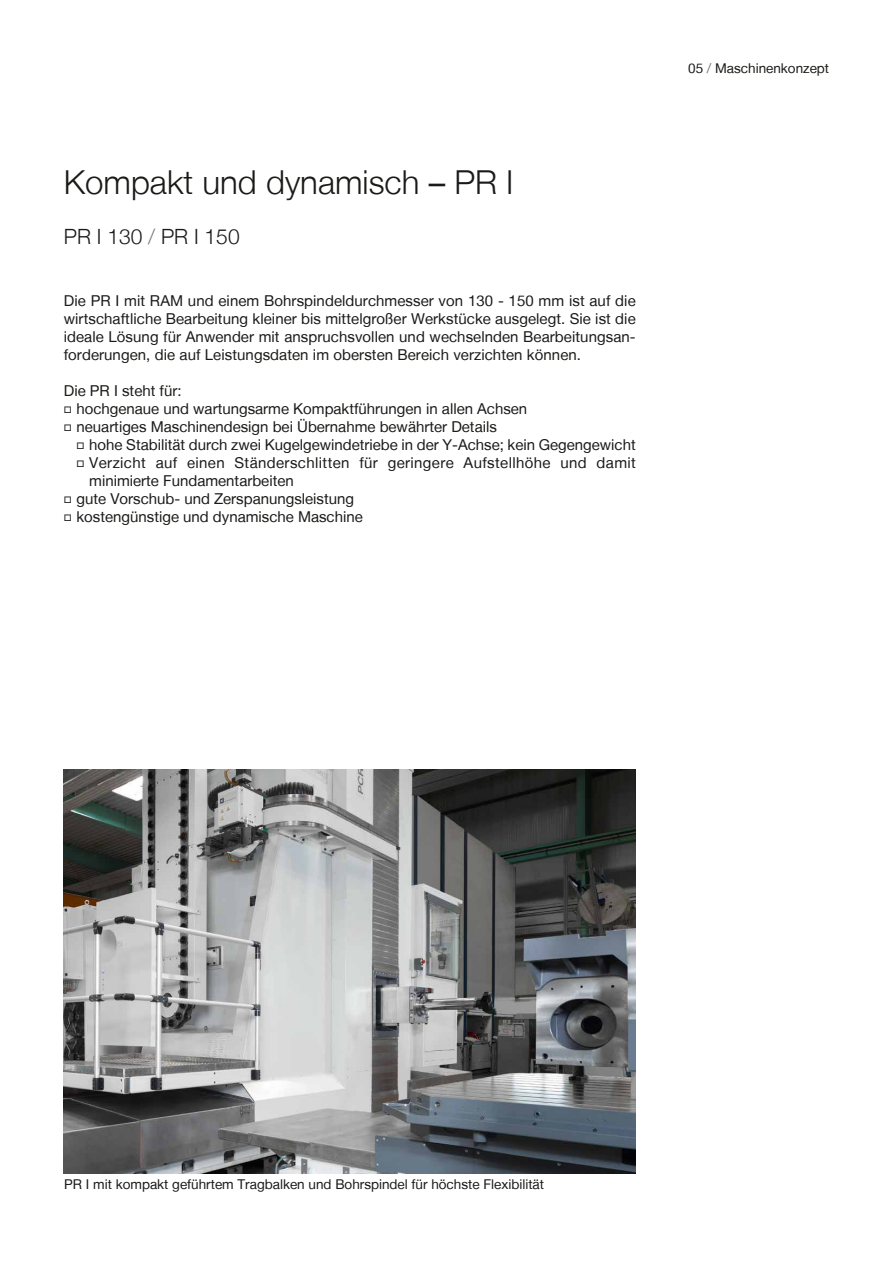
<style>
.page{position:relative;width:893px;height:1263px;background:#fff}
.page>*{position:absolute;margin:0;border:0;box-sizing:border-box;transform-origin:0 0}
.t1{font:300 33px "Helvetica Neue LT";color:#1a1a18}
.t2{font:300 21px "Helvetica Neue LT";color:#1a1a18}
.t3{font:15px/18px "Helvetica Neue LT";color:#1a1a18;text-align:justify}
.t4{font:15px/18px "Helvetica Neue LT";letter-spacing:.025em;color:#1a1a18}
.t5{font:13.5px "Helvetica Neue LT";color:#1a1a18}
.s1{font-weight:400}
.s2{color:#767676}
</style>
<div class="page">
<img style="left:64px;top:770px;width:572px;height:404px">
<h1 class="t1" style="left:64px;top:162px;width:451px">Kompakt und dynamisch <span class="s1">–</span> PR I</h1>
<h2 class="t2" style="left:64px;top:223px;width:177px">PR I 130 <span class="s2">/</span> PR I 150</h2>
<p class="t3" style="left:64px;top:291px;width:573px">Die PR I mit RAM und einem Bohrspindeldurchmesser von 130 - 150 mm ist auf die wirtschaftliche Bearbeitung kleiner bis mittelgroßer Werkstücke ausgelegt. Sie ist die ideale Lösung für Anwender mit anspruchsvollen und wechselnden Bearbeitungsan&shy;forderungen, die auf Leistungsdaten im obersten Bereich verzichten können.</p>
<p class="t3" style="left:64px;top:381px;width:119px">Die PR I steht für:</p>
<p class="t3" style="left:64px;top:399px;width:465px">□ hochgenaue und wartungsarme Kompaktführungen in allen Achsen</p>
<p class="t3" style="left:64px;top:417px;width:435px">□ neuartiges Maschinendesign bei Übernahme bewährter Details</p>
<p class="t3" style="left:77px;top:435px;width:561px">□ hohe Stabilität durch zwei Kugelgewindetriebe in der Y-Achse; kein Gegengewicht</p>
<p class="t4" style="left:89px;top:453px;width:548px;text-indent:-13px">□ Verzicht auf einen Ständerschlitten für geringere Aufstellhöhe und damit minimierte Fundamentarbeiten</p>
<p class="t3" style="left:64px;top:489px;width:292px">□ gute Vorschub- und Zerspanungsleistung</p>
<p class="t3" style="left:64px;top:507px;width:300px">□ kostengünstige und dynamische Maschine</p>
<p class="t5" style="left:688px;top:61px;width:143px">05 <span class="s2">/</span> Maschinenkonzept</p>
<p class="t5" style="left:64px;top:1176px;width:481px">PR I mit kompakt geführtem Tragbalken und Bohrspindel für höchste Flexibilität</p>
</div>
